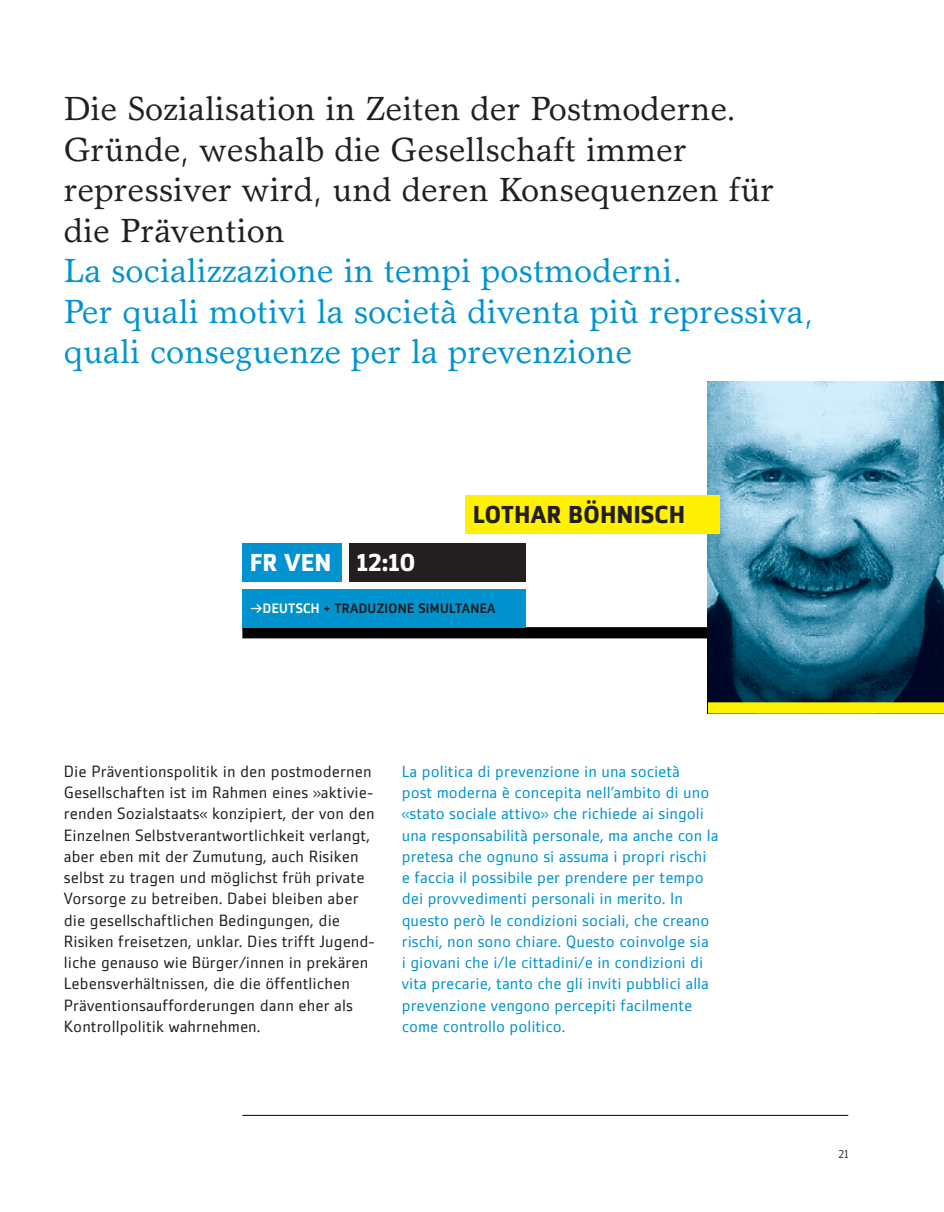
<style>
.page{position:relative;width:944px;height:1212px;background:#fff}
.page>*{position:absolute;margin:0;border:0;box-sizing:border-box;transform-origin:0 0}
.t1{font:33.75px/40.5px "Garth Graphic Std";color:#231f20}
.t2{font:33.75px/40.5px "Garth Graphic Std";color:#0093d0}
.t3{font:700 24.3px "Zemestro Std";letter-spacing:.025em;color:#231f20}
.t4{font:700 24.3px "Zemestro Std";letter-spacing:.025em;color:#fff}
.t5{font:16.2px/21.2px "Zemestro Std";letter-spacing:.005em;color:#231f20}
.t6{font:16.2px/21.2px "Zemestro Std";color:#0093d0}
.t7{font:500 13.5px "Zemestro Std";letter-spacing:.025em;color:#231f20}
.t8{font:11.25px "Zemestro Std";color:#231f20}
.s1{font-family:"Klavika Medium Arrows";font-weight:400;color:#fff}
.s2{color:#fff}
</style>
<div class="page">
<div style="left:242px;top:627px;width:606px;height:11px;background:#000"></div>
<img style="left:708px;top:382px;width:236px;height:320px">
<div style="left:708px;top:702px;width:236px;height:11px;background:#fff101"></div>
<hr style="left:242px;top:1115px;width:606px;height:1px;background:#000">
<div style="left:465px;top:495px;width:254px;height:39px;background:#fff101"></div>
<div style="left:350px;top:543px;width:176px;height:38px;background:#231f20"></div>
<div style="left:242px;top:543px;width:100px;height:38px;background:#0093d0"></div>
<div style="left:242px;top:589px;width:284px;height:38px;background:#0093d0"></div>
<h1 class="t1" style="left:64px;top:89px;width:712px">Die Sozialisation in Zeiten der Postmoderne.<br>Gründe, weshalb die Gesellschaft immer repressiver wird, und deren Konsequenzen für die Prävention</h1>
<h1 class="t2" style="left:64px;top:251px;width:751px">La socializzazione in tempi postmoderni.<br>Per quali motivi la società diventa più repressiva, quali conseguenze per la prevenzione</h1>
<h2 class="t3" style="left:473px;top:499px;width:197px">LOTHAR BÖHN ISCH</h2>
<h2 class="t4" style="left:357px;top:547px;width:60px">12:10</h2>
<h2 class="t4" style="left:250px;top:547px;width:80px">FR VEN</h2>
<p class="t7" style="left:250px;top:600px;width:146px"><span class="s1">B</span><span class="s2">DEUTSCH</span> + TRADUZIONE</p>
<p class="t7" style="left:418px;top:600px;width:53px">SIMULTANEA</p>
<p class="t5" style="left:64px;top:761px;width:313px">Die Präventionspolitik in den postmodernen Gesellschaften ist im Rahmen eines »aktivie&shy;renden Sozialstaats« konzipiert, der von den Einzelnen Selbstverantwortlichkeit verlangt, aber eben mit der Zumutung, auch Risiken selbst zu tragen und möglichst früh private Vorsorge zu betreiben. Dabei bleiben aber die gesellschaftlichen Bedingungen, die Risiken freisetzen, unklar. Dies trifft Jugend&shy;liche genauso wie Bürger/innen in prekären Lebensverhältnissen, die die öffentlichen Präventionsaufforderungen dann eher als Kontrollpolitik wahrnehmen.</p>
<p class="t6" style="left:402px;top:760px;width:318px">La politica di prevenzione in una società<br>post moderna è concepita nell’ambito di uno «stato sociale attivo» che richiede ai singoli una responsabilità personale, ma anche con la pretesa che ognuno si assuma i propri rischi e faccia il possibile per prendere per tempo dei provvedimenti personali in merito. In questo però le condizioni sociali, che creano rischi, non sono chiare. Questo coinvolge sia<br>i giovani che i/le cittadini/e in condizioni di vita precarie, tanto che gli inviti pubblici alla prevenzione vengono percepiti facilmente come controllo politico.</p>
<p class="t8" style="left:838px;top:1147px;width:11px">21</p>
</div>
